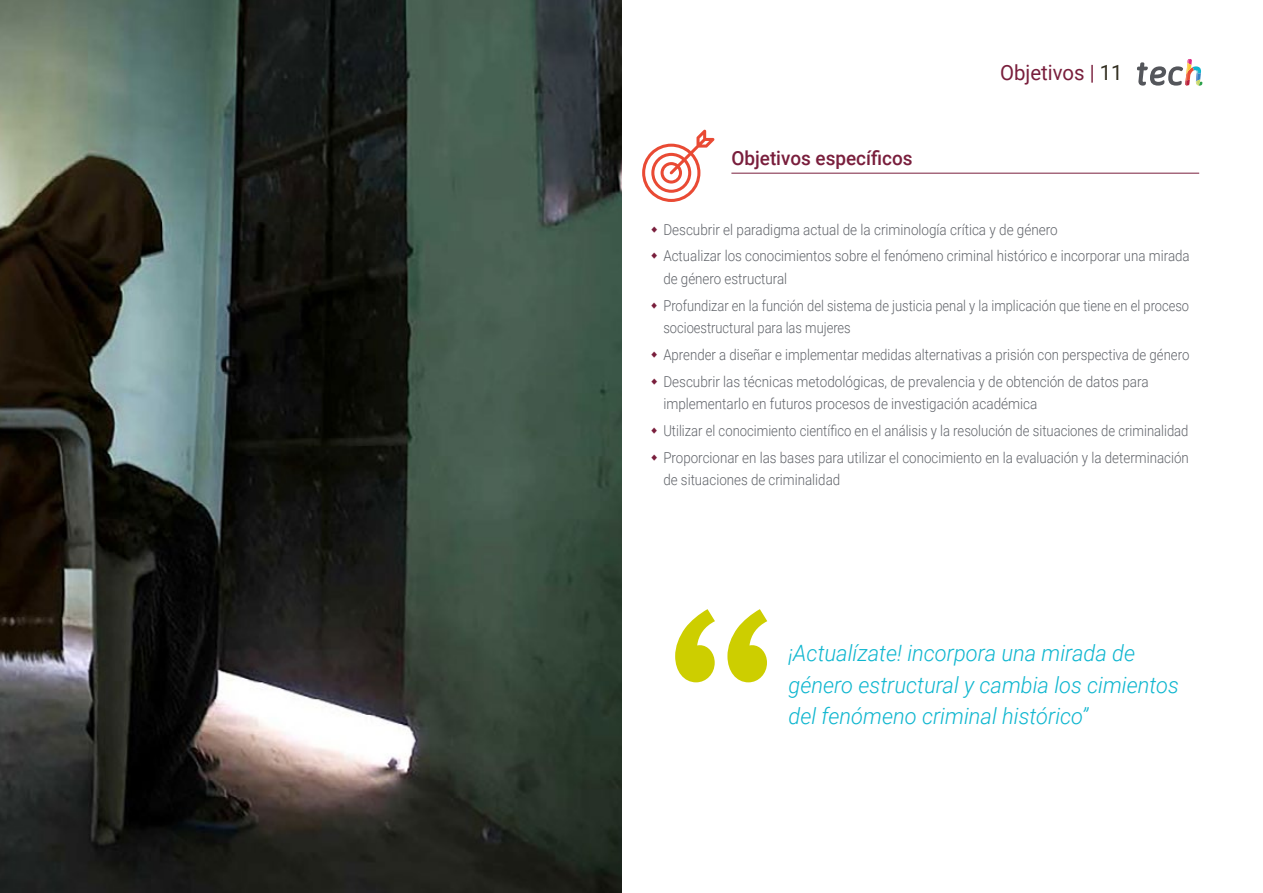
<style>
.page{position:relative;width:1263px;height:893px;background:#fff}
.page>*{position:absolute;margin:0;border:0;box-sizing:border-box;transform-origin:0 0}
.t1{font:italic 300 22.5px/31.5px "Roboto";color:#0fb6cf}
.t2{font:21px "Roboto";color:#791e3c}
.t3{font:500 19.5px "Roboto";color:#791e3c}
.t4{font:300 15px/26.7px "Roboto";color:#61646a;scale:.9 1}
.t5{font:300 15px/26.7px "Roboto";color:#61646a;scale:.86 1}
.t6{font:300 15px/26.7px "Roboto";color:#61646a;scale:.89 1}
.s1{color:#312e20}
</style>
<div class="page">
<svg style="left:1137px;top:59px;width:65px;height:27px"></svg>
<svg style="left:675px;top:609px;width:92px;height:73px"></svg>
<img style="left:0;top:0;width:622px;height:893px">
<svg style="left:642px;top:130px;width:72px;height:72px"></svg>
<hr style="left:731px;top:173px;width:468px;height:1px;background:#791e3c">
<h3 class="t3" style="left:731px;top:144px;width:183px">Objetivos específicos</h3>
<h2 class="t2" style="left:1000px;top:57px;width:124px">Objetivos | <span class="s1">11</span></h2>
<p class="t4" style="left:663px;top:215px;width:586px">Descubrir el paradigma actual de la criminología crítica y de género<br>Actualizar los conocimientos sobre el fenómeno criminal histórico e incorporar una mirada</p>
<p class="t6" style="left:663px;top:264px;width:592px">de género estructural<br>Profundizar en la función del sistema de justicia penal y la implicación que tiene en el proceso</p>
<p class="t5" style="left:663px;top:314px;width:613px">socioestructural para las mujeres<br>Aprender a diseñar e implementar medidas alternativas a prisión con perspectiva de género<br>Descubrir las técnicas metodológicas, de prevalencia y de obtención de datos para</p>
<p class="t4" style="left:663px;top:390px;width:585px">implementarlo en futuros procesos de investigación académica<br>Utilizar el conocimiento científico en el análisis y la resolución de situaciones de criminalidad<br>Proporcionar en las bases para utilizar el conocimiento en la evaluación y la determinación</p>
<p class="t6" style="left:663px;top:466px;width:200px">de situaciones de criminalidad</p>
<h1 class="t1" style="left:788px;top:636px;width:392px">¡Actualízate! incorpora una mirada de género estructural y cambia los cimientos del fenómeno criminal histórico”</h1>
</div>
